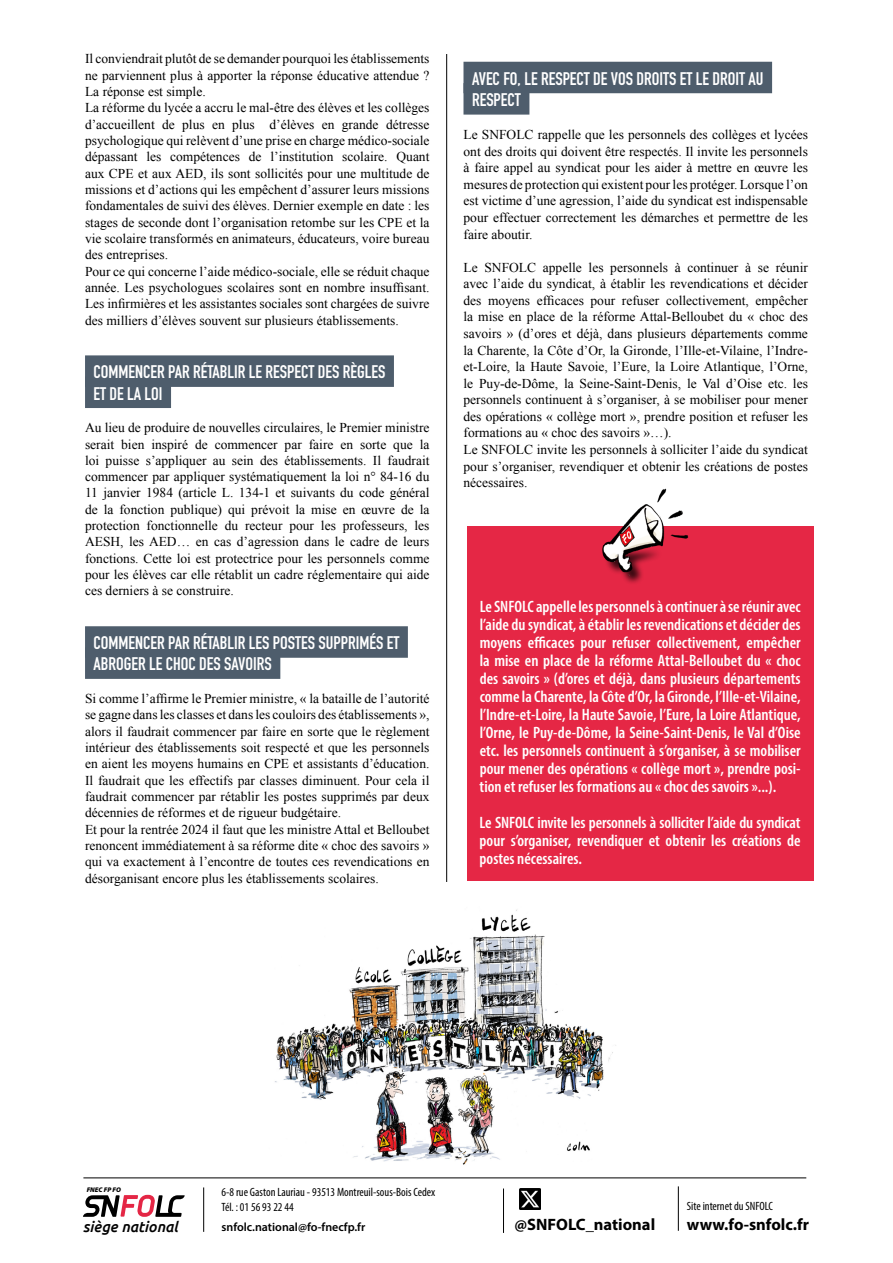
<style>
.page{position:relative;width:893px;height:1263px;background:#fff}
.page>*{position:absolute;margin:0;border:0;box-sizing:border-box;transform-origin:0 0}
.t1{font:700 18px/21.1px "DIN Condensed";color:#fff}
.t2{font:16.5px/18px "Myriad Variable Concept";color:#fff;text-align:justify}
.t3{font:700 16.5px "Myriad Pro";color:#000}
.t4{font:italic 500 15px "Ubuntu";color:#000}
.t5{font:13.5px/16.4px "Times New Roman";color:#000}
.t6{font:condensed 12px/14.4px "Myriad Pro";color:#000}
.t7{font:600 12px "Myriad Pro";color:#000}
.t8{font:italic 900 6.75px "Myriad Pro";color:#000}
</style>
<div class="page">
<div style="left:85px;top:355px;width:309px;height:32px;background:#4e5d6c"></div>
<div style="left:85px;top:376px;width:86px;height:32px;background:#4e5d6c"></div>
<div style="left:85px;top:626px;width:323px;height:32px;background:#4e5d6c"></div>
<div style="left:85px;top:647px;width:195px;height:32px;background:#4e5d6c"></div>
<div style="left:463px;top:62px;width:309px;height:31px;background:#4e5d6c"></div>
<div style="left:463px;top:83px;width:66px;height:32px;background:#4e5d6c"></div>
<hr style="left:446px;top:54px;width:1px;height:828px;background:#000">
<div style="left:467px;top:526px;width:346px;height:355px;background:#e52745"></div>
<hr style="left:83px;top:1177px;width:723px;height:1px;background:#000">
<svg style="left:83px;top:1195px;width:102px;height:22px"></svg>
<hr style="left:203px;top:1187px;width:1px;height:45px;background:#000">
<hr style="left:678px;top:1186px;width:1px;height:45px;background:#000">
<hr style="left:503px;top:1188px;width:1px;height:45px;background:#000">
<img style="left:520px;top:1189px;width:21px;height:20px">
<div style="left:604px;top:547px;width:60px;height:38px;background:#000;opacity:.75"></div>
<img style="left:602px;top:488px;width:87px;height:90px">
<img style="left:275px;top:910px;width:341px;height:255px">
<p class="t5" style="left:85px;top:50px;width:346px">Il conviendrait plutôt de se demander pourquoi les établissements ne parviennent plus à apporter la réponse éducative attendue ?<br>La réponse est simple.<br>La réforme du lycée a accru le mal-être des élèves et les collèges d’accueillent de plus en plus d’élèves en grande détresse psychologique qui relèvent d’une prise en charge médico-sociale dépassant les compétences de l’institution scolaire. Quant aux CPE et aux AED, ils sont sollicités pour une multitude de missions et d’actions qui les empêchent d’assurer leurs missions fondamentales de suivi des élèves. Dernier exemple en date : les stages de seconde dont l’organisation retombe sur les CPE et la vie scolaire transformés en animateurs, éducateurs, voire bureau des entreprises.<br>Pour ce qui concerne l’aide médico-sociale, elle se réduit chaque année. Les psychologues scolaires sont en nombre insuffisant.<br>Les infirmières et les assistantes sociales sont chargées de suivre des milliers d’élèves souvent sur plusieurs établissements.</p>
<h1 class="t1" style="left:94px;top:361px;width:293px">COMMENCER PAR RÉTABLIR LE RESPECT DES RÈGLES<br>ET DE LA LOI</h1>
<p class="t5" style="left:85px;top:419px;width:346px;text-align:justify">Au lieu de produire de nouvelles circulaires, le Premier ministre serait bien inspiré de commencer par faire en sorte que la loi puisse s’appliquer au sein des établissements. Il faudrait commencer par appliquer systématiquement la loi n° 84-16 du 11 janvier 1984 (article L. 134-1 et suivants du code général de la fonction publique) qui prévoit la mise en œuvre de la protection fonctionnelle du recteur pour les professeurs, les AESH, les AED… en cas d’agression dans le cadre de leurs fonctions. Cette loi est protectrice pour les personnels comme pour les élèves car elle rétablit un cadre réglementaire qui aide ces derniers à se construire.</p>
<h1 class="t1" style="left:94px;top:632px;width:307px">COMMENCER PAR RÉTABLIR LES POSTES SUPPRIMÉS ET<br>ABROGER LE CHOC DES SAVOIRS</h1>
<p class="t5" style="left:85px;top:690px;width:346px">Si comme l’affirme le Premier ministre, « la bataille de l’autorité se gagne dans les classes et dans les couloirs des établissements », alors il faudrait commencer par faire en sorte que le règlement intérieur des établissements soit respecté et que les personnels en aient les moyens humains en CPE et assistants d’éducation.<br>Il faudrait que les effectifs par classes diminuent. Pour cela il faudrait commencer par rétablir les postes supprimés par deux décennies de réformes et de rigueur budgétaire.<br>Et pour la rentrée 2024 il faut que les ministre Attal et Belloubet renoncent immédiatement à sa réforme dite « choc des savoirs » qui va exactement à l’encontre de toutes ces revendications en désorganisant encore plus les établissements scolaires.</p>
<h1 class="t1" style="left:472px;top:68px;width:293px">AVEC FO, LE RESPECT DE VOS DROITS ET LE DROIT AU<br>RESPECT</h1>
<p class="t5" style="left:463px;top:126px;width:346px;text-align:justify">Le SNFOLC rappelle que les personnels des collèges et lycées ont des droits qui doivent être respectés. Il invite les personnels à faire appel au syndicat pour les aider à mettre en œuvre les mesures de protection qui existent pour les protéger. Lorsque l’on est victime d’une agression, l’aide du syndicat est indispensable pour effectuer correctement les démarches et permettre de les faire aboutir.</p>
<p class="t5" style="left:463px;top:259px;width:346px">Le SNFOLC appelle les personnels à continuer à se réunir avec l’aide du syndicat, à établir les revendications et décider des moyens efficaces pour refuser collectivement, empêcher la mise en place de la réforme Attal-Belloubet du « choc des savoirs » (d’ores et déjà, dans plusieurs départements comme la Charente, la Côte d’Or, la Gironde, l’Ille-et-Vilaine, l’Indre&shy;et-Loire, la Haute Savoie, l’Eure, la Loire Atlantique, l’Orne, le Puy-de-Dôme, la Seine-Saint-Denis, le Val d’Oise etc. les personnels continuent à s’organiser, à se mobiliser pour mener des opérations « collège mort », prendre position et refuser les formations au « choc des savoirs »…).<br>Le SNFOLC invite les personnels à solliciter l’aide du syndicat pour s’organiser, revendiquer et obtenir les créations de postes nécessaires.</p>
<p class="t2" style="left:480px;top:597px;width:323px">Le SNFOLC appelle les personnels à continuer à se réunir avec l’aide du syndicat, à établir les revendications et décider des moyens efficaces pour refuser collectivement, empêcher la mise en place de la réforme Attal-Belloubet du « choc des savoirs » (d’ores et déjà, dans plusieurs départements comme la Charente, la Côte d’Or, la Gironde, l’Ille-et-Vilaine, l’Indre-et-Loire, la Haute Savoie, l’Eure, la Loire Atlantique, l’Orne, le Puy-de-Dôme, la Seine-Saint-Denis, le Val d’Oise etc. les personnels continuent à s’organiser, à se mobiliser pour mener des opérations « collège mort », prendre posi&shy;tion et refuser les formations au « choc des savoirs »...).</p>
<p class="t2" style="left:480px;top:813px;width:323px">Le SNFOLC invite les personnels à solliciter l’aide du syndicat pour s’organiser, revendiquer et obtenir les créations de postes nécessaires.</p>
<p class="t8" style="left:87px;top:1186px;width:36px">FNEC FP FO</p>
<p class="t4" style="left:83px;top:1217px;width:97px">siège national</p>
<p class="t6" style="left:222px;top:1185px;width:215px">6-8 rue Gaston Lauriau - 93513 Montreuil-sous-Bois Cedex<br>Tél. : 01 56 93 22 44</p>
<p class="t7" style="left:222px;top:1219px;width:145px">snfolc.national@fo-fnecfp.fr</p>
<p class="t3" style="left:514px;top:1214px;width:142px">@SNFOLC_national</p>
<p class="t3" style="left:687px;top:1214px;width:124px">www.fo-snfolc.fr</p>
<p class="t6" style="left:687px;top:1199px;width:88px">Site internet du SNFOLC</p>
</div>
